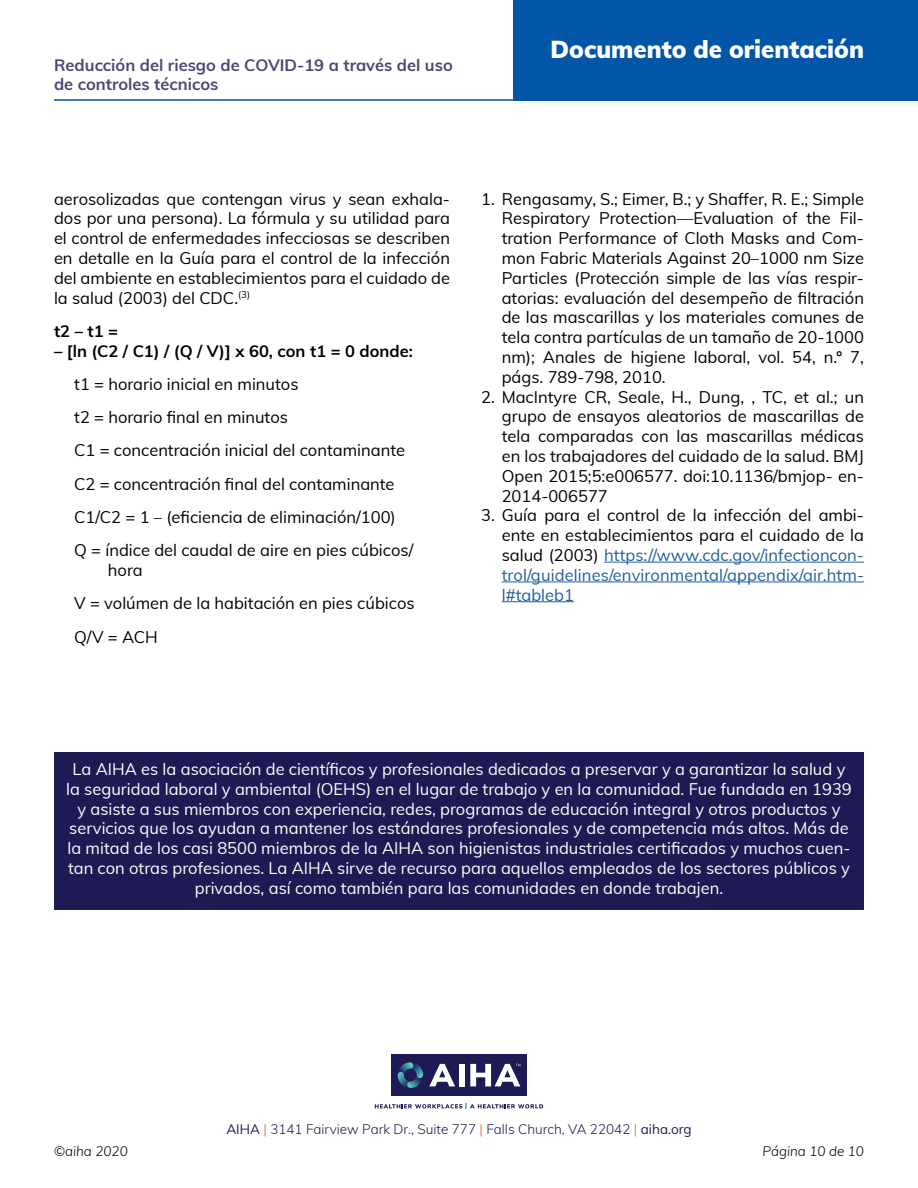
<style>
.page{position:relative;width:918px;height:1188px;background:#fff}
.page>*{position:absolute;margin:0;border:0;box-sizing:border-box;transform-origin:0 0}
.t1{font:900 24px "Muli";color:#fff}
.t2{font:16.5px/19.8px "Muli";color:#000;text-align:justify}
.t3{font:16.5px/19.8px "Muli";color:#fff;text-align:center}
.t4{font:700 16.5px/19.8px "Muli";color:#4b4875}
.t5{font:700 16.5px "Muli";color:#000}
.t6{font:300 13.5px "Muli";color:#1e1a53}
.t7{font:italic 300 13.5px "Muli";color:#000}
.s1{color:#215e9e}
.s2{font-weight:400}
.s3{color:#f0512a}
</style>
<div class="page">
<hr style="left:54px;top:99px;width:864px;height:2px;background:#0256a7">
<div style="left:391px;top:1054px;width:136px;height:42px;background:#1e1a53"></div>
<svg style="left:398px;top:1062px;width:25px;height:26px"></svg>
<svg style="left:375px;top:1104px;width:168px;height:5px"></svg>
<svg style="left:429px;top:1064px;width:26px;height:22px"></svg>
<div style="left:459px;top:1064px;width:6px;height:22px;background:#fff"></div>
<svg style="left:470px;top:1064px;width:50px;height:22px"></svg>
<div style="left:513px;top:0;width:405px;height:101px;background:#0256a7"></div>
<hr style="left:604px;top:562px;width:260px;height:1px;background:#215e9e">
<hr style="left:502px;top:582px;width:362px;height:1px;background:#215e9e">
<hr style="left:502px;top:601px;width:72px;height:1px;background:#215e9e">
<div style="left:54px;top:752px;width:810px;height:157px;background:#1e1a53"></div>
<p class="t4" style="left:54px;top:54px;width:400px">Reducción del riesgo de COVID-19 a través del uso de controles técnicos</p>
<h1 class="t1" style="left:550px;top:31px;width:315px">Documento de orientación</h1>
<p class="t2" style="left:54px;top:188px;width:398px">aerosolizadas que contengan virus y sean exhala&shy;dos por una persona). La fórmula y su utilidad para el control de enfermedades infecciosas se describen en detalle en la Guía para el control de la infección del ambiente en establecimientos para el cuidado de la salud (2003) del CDC.<sup>(3)</sup></p>
<p class="t5" style="left:54px;top:319px;width:66px">t2 – t1 =</p>
<p class="t5" style="left:54px;top:339px;width:360px">– [ln (C2 / C1) / (Q / V)] x 60, con t1 = 0 donde:</p>
<p class="t2" style="left:74px;top:367px;width:341px;line-height:33.3px;text-align:left">t1 = horario inicial en minutos<br>t2 = horario final en minutos<br>C1 = concentración inicial del contaminante C2 = concentración final del contaminante C1/C2 = 1 – (eficiencia de eliminación/100)<br>Q = índice del caudal de aire en pies cúbicos/</p>
<p class="t2" style="left:74px;top:553px;width:342px;line-height:33.3px;text-align:left;text-indent:34px">hora<br>V = volúmen de la habitación en pies cúbicos<br>Q/V = ACH</p>
<p class="t2" style="left:502px;top:188px;width:364px;text-indent:-20px">1. Rengasamy, S.; Eimer, B.; y Shaffer, R. E.; Simple Respiratory Protection—Evaluation of the Fil&shy;tration Performance of Cloth Masks and Com&shy;mon Fabric Materials Against 20–1000 nm Size Particles (Protección simple de las vías respir&shy;atorias: evaluación del desempeño de filtración de las mascarillas y los materiales comunes de tela contra partículas de un tamaño de 20-1000 nm); Anales de higiene laboral, vol. 54, n.º 7, págs. 789-798, 2010.</p>
<p class="t2" style="left:502px;top:386px;width:364px;text-indent:-20px">2. MacIntyre CR, Seale, H., Dung, , TC, et al.; un grupo de ensayos aleatorios de mascarillas de tela comparadas con las mascarillas médicas en los trabajadores del cuidado de la salud. BMJ Open 2015;5:e006577. doi:10.1136/bmjop- en-2014-006577</p>
<p class="t2" style="left:502px;top:505px;width:364px;text-indent:-20px">3. Guía para el control de la infección del ambi&shy;ente en establecimientos para el cuidado de la salud (2003) <span class="s1">https://www.cdc.gov/infectioncon&shy;trol/guidelines/environmental/appendix/air.htm&shy;l#tableb1</span></p>
<p class="t3" style="left:66px;top:758px;width:787px">La AIHA es la asociación de científicos y profesionales dedicados a preservar y a garantizar la salud y la seguridad laboral y ambiental (OEHS) en el lugar de trabajo y en la comunidad. Fue fundada en 1939 y asiste a sus miembros con experiencia, redes, programas de educación integral y otros productos y servicios que los ayudan a mantener los estándares profesionales y de competencia más altos. Más de la mitad de los casi 8500 miembros de la AIHA son higienistas industriales certificados y muchos cuen&shy;tan con otras profesiones. La AIHA sirve de recurso para aquellos empleados de los sectores públicos y privados, así como también para las comunidades en donde trabajen.</p>
<p class="t6" style="left:226px;top:1119px;width:467px"><span class="s2">AIHA</span> <span class="s3">|</span> 3141 Fairview Park Dr., Suite 777 <span class="s3">|</span> Falls Church, VA 22042 <span class="s3">|</span> <span class="s2">aiha.org</span></p>
<p class="t7" style="left:54px;top:1141px;width:75px">©aiha 2020</p>
<p class="t7" style="left:763px;top:1141px;width:103px">Página 10 de 10</p>
</div>
